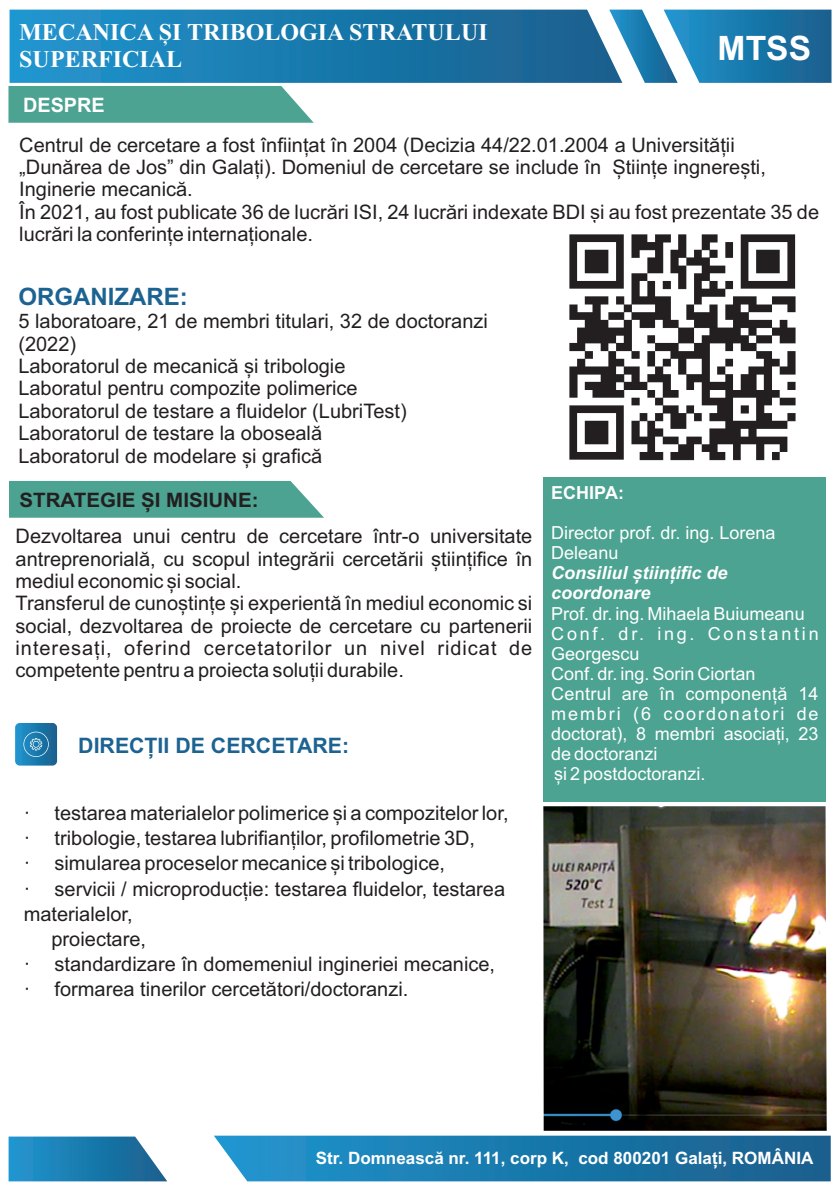
<style>
.page{position:relative;width:840px;height:1191px;background:#fff}
.page>*{position:absolute;margin:0;border:0;box-sizing:border-box;transform-origin:0 0}
.t1{font:700 33.6px "Arial";color:#fff}
.t2{font:700 24px/26.6px "Times New Roman";color:#fff}
.t3{font:700 24px "Arial";color:#1c6392}
.t4{font:700 21.2px "Arial";color:#1c6392}
.t5{font:20px/22.4px "Arial";color:#231f20}
.t6{font:700 19.8px "Arial";color:#231f20}
.t7{font:700 19.8px "Arial";color:#fff}
.t8{font:18px/20.2px "Arial";color:#fff}
.t9{font:italic 700 18px/20.2px "Arial";color:#fff}
.t10{font:700 18px "Arial";color:#fff}
.t11{font:700 17px "Arial";color:#fff}
</style>
<div class="page">
<div style="left:543px;top:477px;width:282px;height:325px;background:#4ca391"></div>
<div style="left:15px;top:723px;width:42px;height:42px;background:linear-gradient(to right,#2196cf,#17608e);border-radius:5px"></div>
<svg style="left:23px;top:731px;width:26px;height:26px"></svg>
<svg style="left:8px;top:86px;width:305px;height:37px;background:#56a897"></svg>
<svg style="left:9px;top:481px;width:315px;height:37px;background:#56a897"></svg>
<svg style="left:10px;top:10px;width:599px;height:73px;background:#1e7caf"></svg>
<svg style="left:609px;top:10px;width:222px;height:73px"></svg>
<svg style="left:214px;top:1135px;width:616px;height:46px;background:#257fb0"></svg>
<svg style="left:9px;top:1136px;width:158px;height:45px;background:#348bb9"></svg>
<img style="left:569px;top:219px;width:227px;height:242px">
<img style="left:543px;top:806px;width:283px;height:324px">
<p class="t2" style="left:19px;top:21px;width:469px">MECANICA ȘI TRIBOLOGIA STRATULUI<br>SUPERFICIAL</p>
<h1 class="t1" style="left:717px;top:36px;width:95px">MTSS</h1>
<p class="t7" style="left:23px;top:98px;width:83px">DESPRE</p>
<p class="t5" style="left:19px;top:135px;width:801px">Centrul de cercetare a fost înființat în 2004 (Decizia 44/22.01.2004 a Universității „Dunărea de Jos” din Galați). Domeniul de cercetare se include în Științe ingnerești, Inginerie mecanică.<br>În 2021, au fost publicate 36 de lucrări ISI, 24 lucrări indexate BDI și au fost prezentate 35 de lucrări la conferințe internaționale.</p>
<p class="t3" style="left:18px;top:288px;width:171px">ORGANIZARE:</p>
<p class="t5" style="left:18px;top:312px;width:471px">5 laboratoare, 21 de membri titulari, 32 de doctoranzi (2022)<br>Laboratorul de mecanică și tribologie<br>Laboratul pentru compozite polimerice<br>Laboratorul de testare a fluidelor (LubriTest)<br>Laboratorul de testare la oboseală<br>Laboratorul de modelare și grafică</p>
<p class="t6" style="left:19px;top:493px;width:240px">STRATEGIE ȘI MISIUNE:</p>
<p class="t5" style="left:16px;top:527px;width:518px">Dezvoltarea unui centru de cercetare într-o universitate antreprenorială, cu scopul integrării cercetării științifice în mediul economic și social.<br>Transferul de cunoștințe și experientă în mediul economic si social, dezvoltarea de proiecte de cercetare cu partenerii interesați, oferind cercetatorilor un nivel ridicat de competente pentru a proiecta soluții durabile.</p>
<p class="t4" style="left:78px;top:737px;width:272px">DIRECȚII DE CERCETARE:</p>
<p class="t5" style="left:24px;top:804px;width:486px">· testarea materialelor polimerice și a compozitelor lor,</p>
<p class="t5" style="left:24px;top:829px;width:452px">· tribologie, testarea lubrifianților, profilometrie 3D,</p>
<p class="t5" style="left:24px;top:854px;width:422px">· simularea proceselor mecanice și tribologice,</p>
<p class="t5" style="left:24px;top:879px;width:482px">· servicii / microproducție: testarea fluidelor, testarea</p>
<p class="t5" style="left:24px;top:904px;width:110px">materialelor,</p>
<p class="t5" style="left:51px;top:929px;width:96px">proiectare,</p>
<p class="t5" style="left:24px;top:954px;width:472px">· standardizare în domemeniul ingineriei mecanice,</p>
<p class="t5" style="left:24px;top:979px;width:386px">· formarea tinerilor cercetători/doctoranzi.</p>
<p class="t10" style="left:551px;top:486px;width:74px">ECHIPA:</p>
<p class="t8" style="left:551px;top:524px;width:226px">Director prof. dr. ing. Lorena<br>Deleanu</p>
<p class="t9" style="left:551px;top:564px;width:178px">Consiliul științific de coordonare</p>
<p class="t8" style="left:551px;top:605px;width:269px">Prof. dr. ing. Mihaela Buiumeanu<br>Conf. dr. ing. Constantin<br>Georgescu<br>Conf. dr. ing. Sorin Ciortan<br>Centrul are în componență 14 membri (6 coordonatori de doctorat), 8 membri asociați, 23 de doctoranzi<br>și 2 postdoctoranzi.</p>
<p class="t11" style="left:316px;top:1151px;width:498px">Str. Domnească nr. 111, corp K, cod 800201 Galați, ROMÂNIA</p>
</div>
